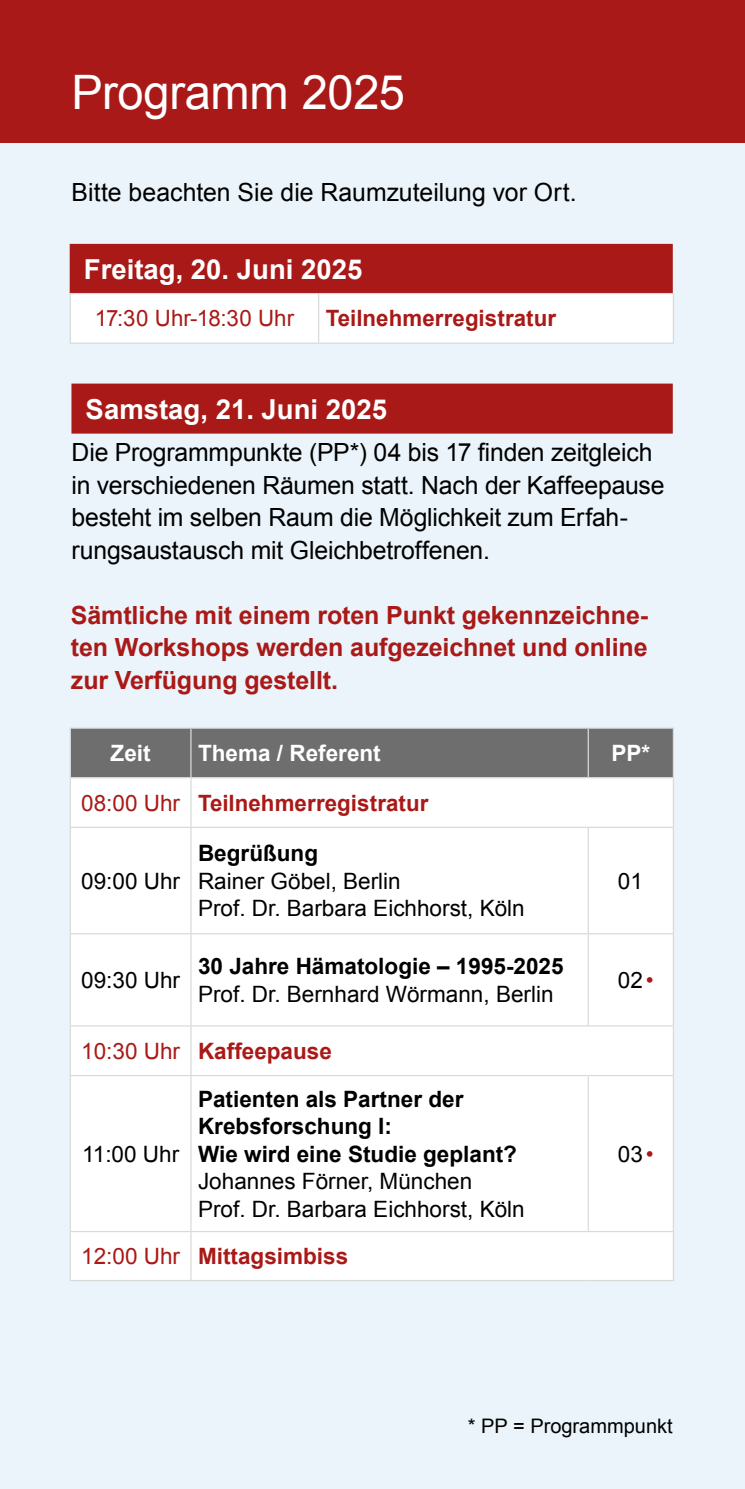
<style>
.page{position:relative;width:745px;height:1489px;background:#fff}
.page>*{position:absolute;margin:0;border:0;box-sizing:border-box;transform-origin:0 0}
.t1{font:47.5px "Arial";letter-spacing:-.01em;color:#fff}
.t2{font:700 27.5px "Arial";color:#fff}
.t3{font:25px/32.5px "Arial";letter-spacing:-.005em;color:#000}
.t4{font:700 25px/32.5px "Arial";letter-spacing:-.005em;color:#a91917;text-align:justify}
.t5{font:22.5px/27.5px "Arial";color:#000}
.t6{font:700 22.5px/27.5px "Arial";color:#000}
.t7{font:700 22.5px "Arial";color:#a91917}
.t8{font:700 22.5px "Arial";color:#fff}
.t9{font:22.5px "Arial";letter-spacing:.005em;color:#a91917}
.t10{font:20px "Arial";color:#000}
.s1{font-weight:400}
.s2{color:#a91917}
</style>
<div class="page">
<div style="left:0;top:0;width:744px;height:1488px;background:#eaf4fa"></div>
<div style="left:71px;top:728px;width:601px;height:49px;background:#6e6e6e"></div>
<div style="left:71px;top:778px;width:601px;height:501px;background:#fff"></div>
<div style="left:71px;top:828px;width:601px;height:402px;background:#fff"></div>
<hr style="left:70px;top:727px;width:121px;height:1px;background:#d9dada">
<hr style="left:70px;top:728px;width:1px;height:49px;background:#d9dada">
<hr style="left:191px;top:727px;width:397px;height:1px;background:#d9dada">
<hr style="left:190px;top:728px;width:1px;height:49px;background:#d9dada">
<hr style="left:588px;top:727px;width:85px;height:1px;background:#d9dada">
<hr style="left:587px;top:728px;width:1px;height:49px;background:#d9dada">
<hr style="left:672px;top:728px;width:1px;height:49px;background:#d9dada">
<hr style="left:70px;top:777px;width:121px;height:1px;background:#d9dada">
<hr style="left:70px;top:778px;width:1px;height:48px;background:#d9dada">
<hr style="left:191px;top:777px;width:397px;height:1px;background:#d9dada">
<hr style="left:190px;top:778px;width:1px;height:48px;background:#d9dada">
<hr style="left:588px;top:777px;width:85px;height:1px;background:#d9dada">
<hr style="left:672px;top:778px;width:1px;height:48px;background:#d9dada">
<hr style="left:70px;top:826px;width:121px;height:2px;background:#d9dada">
<hr style="left:70px;top:828px;width:1px;height:105px;background:#d9dada">
<hr style="left:191px;top:826px;width:397px;height:2px;background:#d9dada">
<hr style="left:190px;top:828px;width:1px;height:105px;background:#d9dada">
<hr style="left:588px;top:826px;width:85px;height:2px;background:#d9dada">
<hr style="left:587px;top:828px;width:1px;height:105px;background:#d9dada">
<hr style="left:672px;top:828px;width:1px;height:105px;background:#d9dada">
<hr style="left:70px;top:933px;width:121px;height:1px;background:#d9dada">
<hr style="left:70px;top:934px;width:1px;height:91px;background:#d9dada">
<hr style="left:191px;top:933px;width:397px;height:1px;background:#d9dada">
<hr style="left:190px;top:934px;width:1px;height:91px;background:#d9dada">
<hr style="left:588px;top:933px;width:85px;height:1px;background:#d9dada">
<hr style="left:587px;top:934px;width:1px;height:91px;background:#d9dada">
<hr style="left:672px;top:934px;width:1px;height:91px;background:#d9dada">
<hr style="left:70px;top:1025px;width:121px;height:1px;background:#d9dada">
<hr style="left:70px;top:1026px;width:1px;height:48px;background:#d9dada">
<hr style="left:191px;top:1025px;width:397px;height:1px;background:#d9dada">
<hr style="left:190px;top:1026px;width:1px;height:48px;background:#d9dada">
<hr style="left:588px;top:1025px;width:85px;height:1px;background:#d9dada">
<hr style="left:672px;top:1026px;width:1px;height:48px;background:#d9dada">
<hr style="left:70px;top:1074px;width:121px;height:2px;background:#d9dada">
<hr style="left:70px;top:1076px;width:1px;height:154px;background:#d9dada">
<hr style="left:191px;top:1074px;width:397px;height:2px;background:#d9dada">
<hr style="left:190px;top:1076px;width:1px;height:154px;background:#d9dada">
<hr style="left:588px;top:1074px;width:85px;height:2px;background:#d9dada">
<hr style="left:587px;top:1076px;width:1px;height:154px;background:#d9dada">
<hr style="left:672px;top:1076px;width:1px;height:154px;background:#d9dada">
<hr style="left:70px;top:1230px;width:121px;height:1px;background:#d9dada">
<hr style="left:70px;top:1231px;width:1px;height:48px;background:#d9dada">
<hr style="left:191px;top:1230px;width:397px;height:1px;background:#d9dada">
<hr style="left:190px;top:1231px;width:1px;height:48px;background:#d9dada">
<hr style="left:588px;top:1230px;width:85px;height:1px;background:#d9dada">
<hr style="left:672px;top:1231px;width:1px;height:48px;background:#d9dada">
<hr style="left:70px;top:1279px;width:121px;height:1px;background:#d9dada">
<hr style="left:191px;top:1279px;width:397px;height:1px;background:#d9dada">
<hr style="left:588px;top:1279px;width:85px;height:1px;background:#d9dada">
<div style="left:71px;top:383px;width:601px;height:50px;background:#a91917"></div>
<div style="left:70px;top:244px;width:602px;height:50px;background:#a91917"></div>
<div style="left:71px;top:294px;width:601px;height:48px;background:#fff"></div>
<hr style="left:70px;top:293px;width:248px;height:1px;background:#d9dada">
<hr style="left:70px;top:294px;width:1px;height:48px;background:#d9dada">
<hr style="left:318px;top:293px;width:355px;height:1px;background:#d9dada">
<hr style="left:318px;top:294px;width:1px;height:48px;background:#d9dada">
<hr style="left:672px;top:294px;width:1px;height:48px;background:#d9dada">
<hr style="left:70px;top:342px;width:248px;height:2px;background:#d9dada">
<hr style="left:318px;top:342px;width:355px;height:2px;background:#d9dada">
<div style="left:0;top:0;width:744px;height:142px;background:#a91917"></div>
<h1 class="t1" style="left:71px;top:61px;width:335px">Programm 2025</h1>
<p class="t3" style="left:71px;top:176px;width:506px">Bitte beachten Sie die Raumzuteilung vor Ort.</p>
<p class="t2" style="left:84px;top:251px;width:280px">Freitag, 20. Juni 2025</p>
<p class="t9" style="left:95px;top:304px;width:201px">17:30 Uhr-18:30 Uhr</p>
<p class="t7" style="left:325px;top:304px;width:232px">Teilnehmerregistratur</p>
<p class="t2" style="left:86px;top:391px;width:303px">Samstag, 21. Juni 2025</p>
<p class="t3" style="left:71px;top:436px;width:594px">Die Programmpunkte (PP*) 04 bis 17 finden zeitgleich in verschiedenen Räumen statt. Nach der Kaffeepause besteht im selben Raum die Möglichkeit zum Erfah&shy;rungsaustausch mit Gleichbetroffenen.</p>
<p class="t4" style="left:71px;top:599px;width:578px">Sämtliche mit einem roten Punkt gekennzeichne&shy;ten Workshops werden aufgezeichnet und online zur Verfügung gestellt.</p>
<p class="t8" style="left:110px;top:738px;width:42px">Zeit</p>
<p class="t8" style="left:198px;top:738px;width:184px">Thema / Referent</p>
<p class="t8" style="left:611px;top:738px;width:40px">PP*</p>
<p class="t7" style="left:81px;top:787px;width:348px"><span class="s1">08:00 Uhr</span> Teilnehmerregistratur</p>
<p class="t5" style="left:81px;top:867px;width:100px">09:00 Uhr</p>
<p class="t5" style="left:81px;top:966px;width:100px">09:30 Uhr</p>
<p class="t6" style="left:198px;top:840px;width:121px">Begrüßung</p>
<p class="t5" style="left:198px;top:867px;width:328px">Rainer Göbel, Berlin<br>Prof. Dr. Barbara Eichhorst, Köln</p>
<p class="t5" style="left:617px;top:867px;width:27px">01</p>
<p class="t6" style="left:198px;top:953px;width:367px">30 Jahre Hämatologie – 1995-2025</p>
<p class="t5" style="left:198px;top:980px;width:357px">Prof. Dr. Bernhard Wörmann, Berlin</p>
<p class="t5" style="left:617px;top:966px;width:37px">02<span class="s2">•</span></p>
<p class="t7" style="left:81px;top:1035px;width:252px"><span class="s1">10:30 Uhr</span> Kaffeepause</p>
<p class="t5" style="left:82px;top:1140px;width:99px">11:00 Uhr</p>
<p class="t6" style="left:198px;top:1085px;width:320px">Patienten als Partner der<br>Krebsforschung I:<br>Wie wird eine Studie geplant?</p>
<p class="t5" style="left:198px;top:1167px;width:328px">Johannes Förner, München<br>Prof. Dr. Barbara Eichhorst, Köln</p>
<p class="t7" style="left:81px;top:1241px;width:268px"><span class="s1">12:00 Uhr</span> Mittagsimbiss</p>
<p class="t5" style="left:617px;top:1140px;width:37px">03<span class="s2">•</span></p>
<p class="t10" style="left:467px;top:1412px;width:206px">* PP = Programmpunkt</p>
</div>
